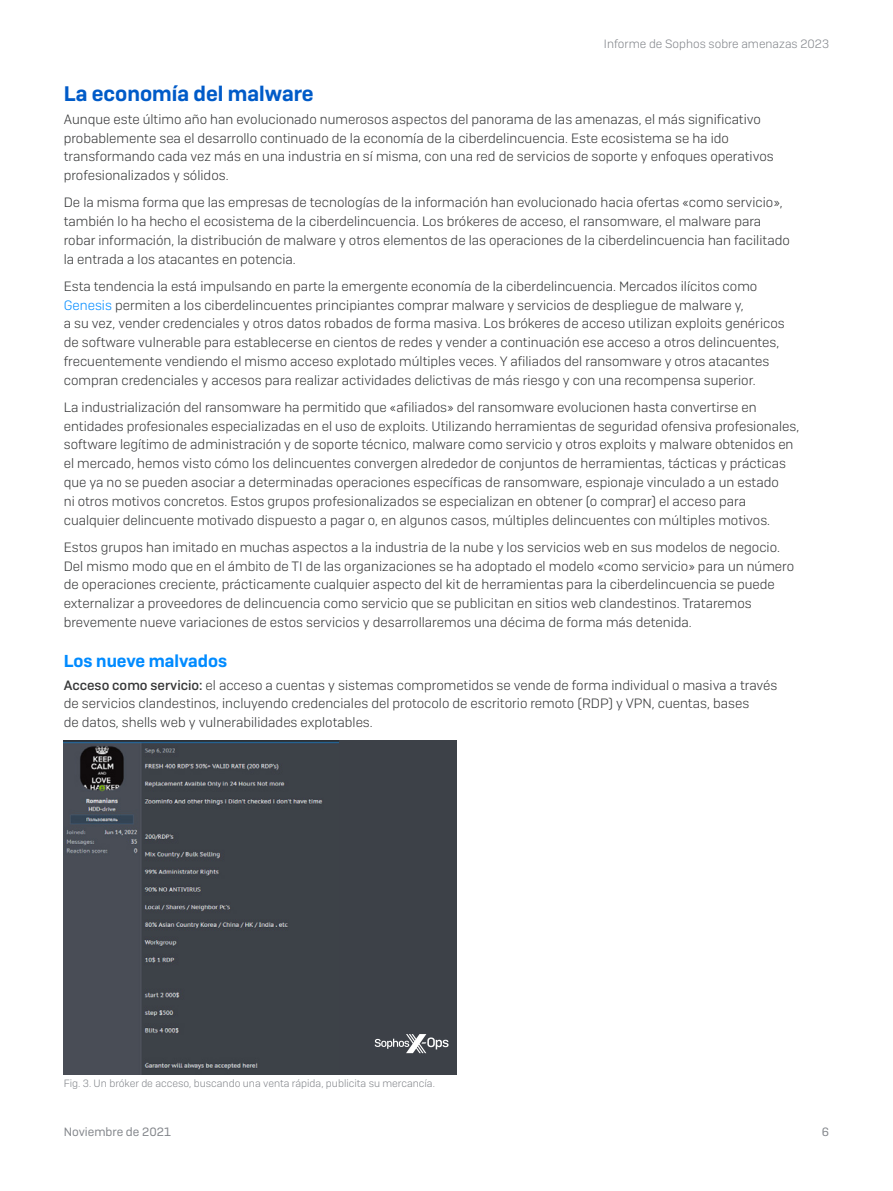
<style>
.page{position:relative;width:893px;height:1191px;background:#fff}
.page>*{position:absolute;margin:0;border:0;box-sizing:border-box;transform-origin:0 0}
.Subheading_1{font:600 21px "Sophos Sans";color:#005bc8}
.Subheading_2{font:600 17.25px "Sophos Sans";color:#008bff}
.Body_Copy{font:300 13.5px/18.8px "Sophos Sans";color:#363738}
.t1{font:300 12px "Sophos Sans";color:#83868b}
.t2{font:12px "Sophos Sans";color:#83868b}
.Note{font:300 10.5px "Sophos Sans";color:#83868b}
.s1{color:#008bff}
.s2{font-weight:500}
</style>
<div class="page">
<div style="left:64px;top:740px;width:393px;height:334px;background:#3d4148"></div>
<img style="left:64px;top:740px;width:274px;height:334px">
<svg style="left:375px;top:1034px;width:73px;height:19px"></svg>
<p class="t1" style="left:604px;top:36px;width:227px">Informe de Sophos sobre amenazas 2023</p>
<p class="Subheading_1" style="left:64px;top:80px;width:251px">La economía del malware</p>
<p class="Body_Copy" style="left:64px;top:109px;width:711px">Aunque este último año han evolucionado numerosos aspectos del panorama de las amenazas, el más significativo probablemente sea el desarrollo continuado de la economía de la ciberdelincuencia. Este ecosistema se ha ido transformando cada vez más en una industria en sí misma, con una red de servicios de soporte y enfoques operativos profesionalizados y sólidos.</p>
<p class="Body_Copy" style="left:64px;top:193px;width:728px">De la misma forma que las empresas de tecnologías de la información han evolucionado hacia ofertas «como servicio», también lo ha hecho el ecosistema de la ciberdelincuencia. Los brókeres de acceso, el ransomware, el malware para robar información, la distribución de malware y otros elementos de las operaciones de la ciberdelincuencia han facilitado la entrada a los atacantes en potencia.</p>
<p class="Body_Copy" style="left:64px;top:276px;width:722px">Esta tendencia la está impulsando en parte la emergente economía de la ciberdelincuencia. Mercados ilícitos como <span class="s1">Genesis</span> permiten a los ciberdelincuentes principiantes comprar malware y servicios de despliegue de malware y,<br>a su vez, vender credenciales y otros datos robados de forma masiva. Los brókeres de acceso utilizan exploits genéricos de software vulnerable para establecerse en cientos de redes y vender a continuación ese acceso a otros delincuentes, frecuentemente vendiendo el mismo acceso explotado múltiples veces. Y afiliados del ransomware y otros atacantes compran credenciales y accesos para realizar actividades delictivas de más riesgo y con una recompensa superior.</p>
<p class="Body_Copy" style="left:64px;top:397px;width:737px">La industrialización del ransomware ha permitido que «afiliados» del ransomware evolucionen hasta convertirse en entidades profesionales especializadas en el uso de exploits. Utilizando herramientas de seguridad ofensiva profesionales, software legítimo de administración y de soporte técnico, malware como servicio y otros exploits y malware obtenidos en el mercado, hemos visto cómo los delincuentes convergen alrededor de conjuntos de herramientas, tácticas y prácticas que ya no se pueden asociar a determinadas operaciones específicas de ransomware, espionaje vinculado a un estado<br>ni otros motivos concretos. Estos grupos profesionalizados se especializan en obtener (o comprar) el acceso para cualquier delincuente motivado dispuesto a pagar o, en algunos casos, múltiples delincuentes con múltiples motivos.</p>
<p class="Body_Copy" style="left:64px;top:537px;width:732px">Estos grupos han imitado en muchas aspectos a la industria de la nube y los servicios web en sus modelos de negocio.<br>Del mismo modo que en el ámbito de TI de las organizaciones se ha adoptado el modelo «como servicio» para un número de operaciones creciente, prácticamente cualquier aspecto del kit de herramientas para la ciberdelincuencia se puede externalizar a proveedores de delincuencia como servicio que se publicitan en sitios web clandestinos. Trataremos brevemente nueve variaciones de estos servicios y desarrollaremos una décima de forma más detenida.</p>
<p class="Subheading_2" style="left:64px;top:650px;width:165px">Los nueve malvados</p>
<p class="Body_Copy" style="left:64px;top:675px;width:715px"><span class="s2">Acceso como servicio:</span> el acceso a cuentas y sistemas comprometidos se vende de forma individual o masiva a través de servicios clandestinos, incluyendo credenciales del protocolo de escritorio remoto (RDP) y VPN, cuentas, bases<br>de datos, shells web y vulnerabilidades explotables.</p>
<p class="Note" style="left:64px;top:1077px;width:373px">Fig. 3. Un bróker de acceso, buscando una venta rápida, publicita su mercancía.</p>
<p class="t2" style="left:64px;top:1124px;width:109px">Noviembre de 2021</p>
<p class="t2" style="left:822px;top:1124px;width:9px">6</p>
</div>
